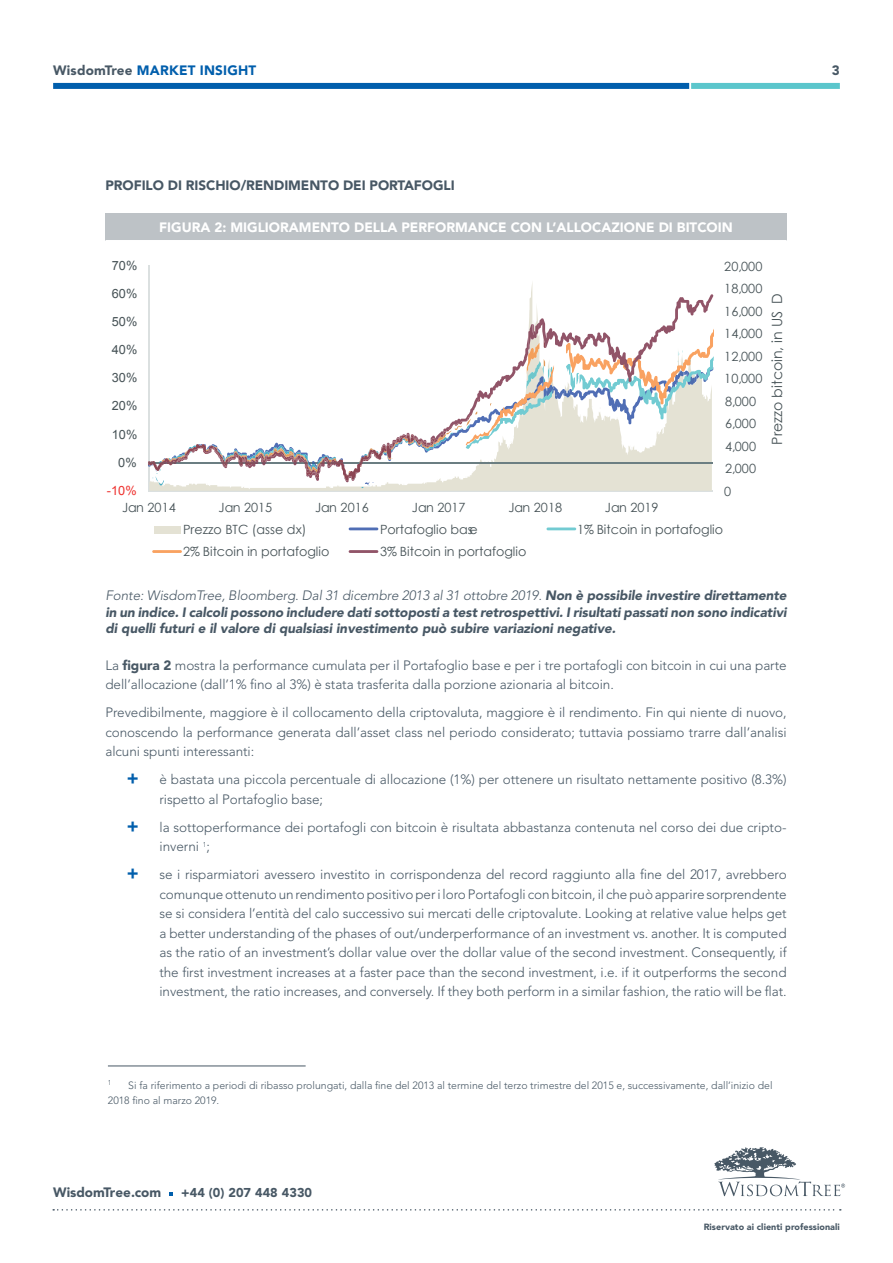
<style>
.page{position:relative;width:893px;height:1263px;background:#fff}
.page>*{position:absolute;margin:0;border:0;box-sizing:border-box;transform-origin:0 0}
.t1{font:14.1px "Century Gothic";color:#465256}
.t2{font:300 13.5px/19.5px "Avenir";letter-spacing:-.005em;color:#485865}
.t3{font:italic 900 13.5px/16.5px "Avenir";letter-spacing:-.005em;color:#485865;text-align:justify}
.t4{font:900 13.5px "Avenir";color:#fff}
.t5{font:900 13.5px "Avenir";letter-spacing:-.005em;color:#485865}
.t6{font:900 13.5px "Avenir";letter-spacing:.015em;color:#005eac}
.t7{font:12.75px "Century Gothic";color:#465256}
.t8{font:12.75px "Arial";color:#465256}
.t9{font:900 12.75px "Avenir";letter-spacing:.005em;color:#485865}
.t10{font:12.75px "Arial";color:#ee312e}
.t11{font:300 10.5px/15px "Avenir";color:#485865}
.t12{font:900 9px "Avenir";letter-spacing:.005em;color:#485865}
.t13{font:300 7.05px "Avenir";color:#485865}
.s1{color:#485865}
.s2{font-weight:300}
.s3{font-weight:900}
.s4{font-weight:900;font-size:18px;color:#005eac}
</style>
<div class="page">
<div style="left:53px;top:83px;width:636px;height:6px;background:#005eac"></div>
<div style="left:691px;top:83px;width:149px;height:6px;background:#5bc6cc"></div>
<svg style="left:53px;top:1209px;width:788px;height:1px"></svg>
<svg style="left:714px;top:1147px;width:131px;height:50px"></svg>
<svg style="left:170px;top:1192px;width:3px;height:4px"></svg>
<div style="left:105px;top:213px;width:682px;height:27px;background:#bdc2c6"></div>
<hr style="left:108px;top:1065px;width:198px;height:1px;background:#485865">
<hr style="left:149px;top:491px;width:564px;height:1px;background:#dbe0e0">
<hr style="left:148px;top:265px;width:1px;height:226px;background:#dbe0e0">
<svg style="left:149px;top:280px;width:563px;height:211px"></svg>
<svg style="left:148px;top:294px;width:565px;height:194px"></svg>
<div style="left:154px;top:526px;width:26px;height:7px;background:#e4e2d4"></div>
<hr style="left:349px;top:527px;width:29px;height:3px;background:#506eb5">
<hr style="left:546px;top:527px;width:30px;height:3px;background:#72cbd2">
<hr style="left:152px;top:550px;width:30px;height:3px;background:#f9a261">
<hr style="left:349px;top:550px;width:29px;height:3px;background:#915468">
<p class="t6" style="left:53px;top:62px;width:205px"><span class="s1">WisdomTree</span> MARKET INSIGHT</p>
<p class="t5" style="left:105px;top:178px;width:351px">PROFILO DI RISCHIO/RENDIMENTO DEI PORTAFOGLI</p>
<p class="t4" style="left:159px;top:219px;width:575px">FIGURA 2: MIGLIORAMENTO DELLA PERFORMANCE CON L’ALLOCAZIONE DI BITCOIN</p>
<p class="t8" style="left:112px;top:257px;width:27px">70%</p>
<p class="t8" style="left:112px;top:285px;width:27px">60%</p>
<p class="t8" style="left:112px;top:313px;width:27px">50%</p>
<p class="t8" style="left:112px;top:341px;width:27px">40%</p>
<p class="t8" style="left:112px;top:369px;width:27px">30%</p>
<p class="t8" style="left:112px;top:398px;width:27px">20%</p>
<p class="t8" style="left:112px;top:426px;width:27px">10%</p>
<p class="t8" style="left:118px;top:454px;width:20px">0%</p>
<p class="t10" style="left:107px;top:482px;width:31px">-10%</p>
<p class="t7" style="left:122px;top:499px;width:55px">Jan 2014</p>
<p class="t7" style="left:219px;top:499px;width:55px">Jan 2015</p>
<p class="t7" style="left:315px;top:499px;width:55px">Jan 2016</p>
<p class="t7" style="left:412px;top:499px;width:55px">Jan 2017</p>
<p class="t7" style="left:508px;top:499px;width:55px">Jan 2018</p>
<p class="t7" style="left:605px;top:499px;width:55px">Jan 2019</p>
<p class="t7" style="left:724px;top:257px;width:40px">20,000</p>
<p class="t7" style="left:724px;top:280px;width:40px">18,000</p>
<p class="t7" style="left:724px;top:302px;width:40px">16,000</p>
<p class="t7" style="left:724px;top:325px;width:40px">14,000</p>
<p class="t7" style="left:724px;top:347px;width:40px">12,000</p>
<p class="t7" style="left:724px;top:370px;width:40px">10,000</p>
<p class="t7" style="left:725px;top:392px;width:33px">8,000</p>
<p class="t7" style="left:725px;top:415px;width:33px">6,000</p>
<p class="t7" style="left:725px;top:437px;width:33px">4,000</p>
<p class="t7" style="left:725px;top:460px;width:33px">2,000</p>
<p class="t7" style="left:724px;top:482px;width:9px">0</p>
<p class="t7" style="left:183px;top:521px;width:125px">Prezzo BTC (asse dx)</p>
<p class="t7" style="left:380px;top:521px;width:99px">Portafoglio base</p>
<p class="t7" style="left:577px;top:521px;width:148px">1% Bitcoin in portafoglio</p>
<p class="t7" style="left:183px;top:543px;width:148px">2% Bitcoin in portafoglio</p>
<p class="t7" style="left:380px;top:543px;width:148px">3% Bitcoin in portafoglio</p>
<p class="t1" style="left:767px;top:445px;width:153px;rotate:-90deg">Prezzo bitcoin, in US D</p>
<p class="t3" style="left:105px;top:587px;width:683px"><span class="s2">Fonte: WisdomTree, Bloomberg. Dal 31 dicembre 2013 al 31 ottobre 2019.</span> Non è possibile investire direttamente in un indice. I calcoli possono includere dati sottoposti a test retrospettivi. I risultati passati non sono indicativi di quelli futuri e il valore di qualsiasi investimento può subire variazioni negative.</p>
<p class="t2" style="left:105px;top:655px;width:683px">La <span class="s3">figura 2</span> mostra la performance cumulata per il Portafoglio base e per i tre portafogli con bitcoin in cui una parte dell’allocazione (dall’1% fino al 3%) è stata trasferita dalla porzione azionaria al bitcoin.</p>
<p class="t2" style="left:105px;top:703px;width:683px;text-align:justify">Prevedibilmente, maggiore è il collocamento della criptovaluta, maggiore è il rendimento. Fin qui niente di nuovo, conoscendo la performance generata dall’asset class nel periodo considerato; tuttavia possiamo trarre dall’analisi alcuni spunti interessanti:</p>
<p class="t2" style="left:159px;top:770px;width:629px;text-indent:-33px"><span class="s4">+</span> è bastata una piccola percentuale di allocazione (1%) per ottenere un risultato nettamente positivo (8.3%) rispetto al Portafoglio base;</p>
<p class="t2" style="left:159px;top:817px;width:629px;text-indent:-33px"><span class="s4">+</span> la sottoperformance dei portafogli con bitcoin è risultata abbastanza contenuta nel corso dei due cripto&shy;inverni <sup>1</sup>;</p>
<p class="t2" style="left:159px;top:865px;width:629px;text-align:justify;text-indent:-33px"><span class="s4">+</span> se i risparmiatori avessero investito in corrispondenza del record raggiunto alla fine del 2017, avrebbero comunque ottenuto un rendimento positivo per i loro Portafogli con bitcoin, il che può apparire sorprendente se si considera l’entità del calo successivo sui mercati delle criptovalute. Looking at relative value helps get a better understanding of the phases of out/underperformance of an investment vs. another. It is computed as the ratio of an investment’s dollar value over the dollar value of the second investment. Consequently, if the first investment increases at a faster pace than the second investment, i.e. if it outperforms the second investment, the ratio increases, and conversely. If they both perform in a similar fashion, the ratio will be flat.</p>
<p class="t13" style="left:108px;top:1078px;width:5px">1</p>
<p class="t11" style="left:108px;top:1078px;width:666px;text-indent:20px">Si fa riferimento a periodi di ribasso prolungati, dalla fine del 2013 al termine del terzo trimestre del 2015 e, successivamente, dall’inizio del<br>2018 fino al marzo 2019.</p>
<p class="t5" style="left:53px;top:1184px;width:110px">WisdomTree.com</p>
<p class="t9" style="left:181px;top:1185px;width:132px">+44 (0) 207 448 4330</p>
<p class="t5" style="left:832px;top:62px;width:9px">3</p>
<p class="t12" style="left:704px;top:1222px;width:138px">Riservato ai clienti professionali</p>
</div>
